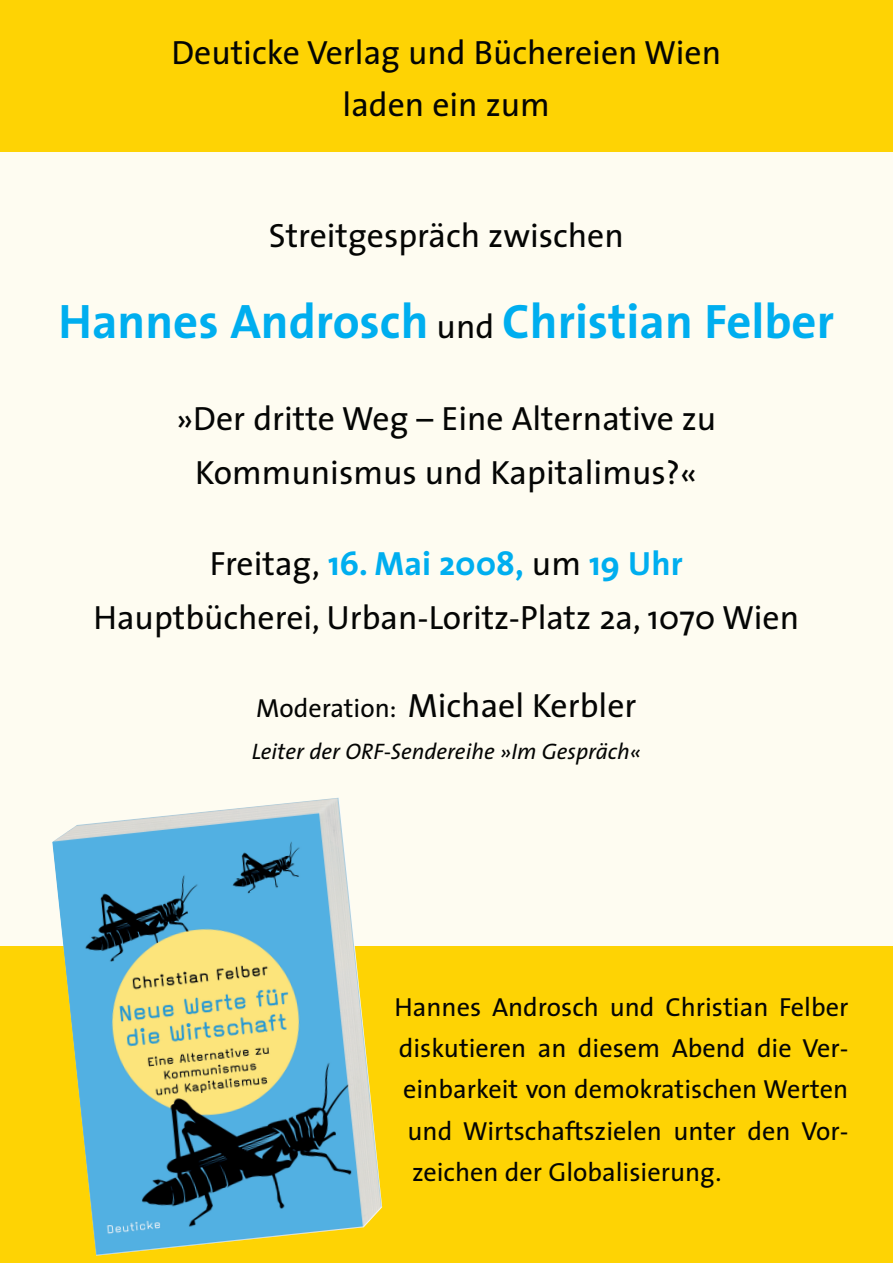
<style>
.page{position:relative;width:893px;height:1263px;background:#fefcf1}
.page>*{position:absolute;margin:0;border:0;box-sizing:border-box;transform-origin:0 0}
.t1{font:700 48.75px "The Sans";color:#00aeef}
.t2{font:33.75px/54px "The Sans";color:#040504;text-align:center}
.t3{font:26.25px "The Sans";color:#040504}
.t4{font:italic 22.5px "The Sans";color:#040504}
.s1{font-weight:400;font-size:33.75px;color:#040504}
.s2{font-weight:700;color:#00aeef}
.s3{font-size:26.25px}
</style>
<div class="page">
<div style="left:0;top:947px;width:893px;height:316px;background:#fed304"></div>
<div style="left:0;top:0;width:893px;height:152px;background:#fed304"></div>
<img style="left:52px;top:798px;width:330px;height:458px">
<p class="t2" style="left:171px;top:29px;width:551px;line-height:52.5px">Deuticke Verlag und Büchereien Wien laden ein zum</p>
<p class="t2" style="left:269px;top:211px;width:357px">Streitgespräch zwischen</p>
<h1 class="t1" style="left:59px;top:302px;width:777px">Hannes Androsch <span class="s1">und</span> Christian Felber</h1>
<p class="t2" style="left:176px;top:394px;width:542px">»Der dritte Weg – Eine Alternative zu<br>Kommunismus und Kapitalimus?«</p>
<p class="t2" style="left:93px;top:539px;width:707px">Freitag, <span class="s2">16. Mai 2008,</span> um <span class="s2">19 Uhr<br></span>Hauptbücherei, Urban-Loritz-Platz 2a, 1070 Wien</p>
<p class="t2" style="left:256px;top:681px;width:382px"><span class="s3">Moderation:</span> Michael Kerbler</p>
<p class="t4" style="left:252px;top:742px;width:391px">Leiter der ORF-Sendereihe »Im Gespräch«</p>
<p class="t3" style="left:394px;top:996px;width:455px">Hannes Androsch und Christian Felber</p>
<p class="t3" style="left:399px;top:1037px;width:451px">diskutieren an diesem Abend die Ver-</p>
<p class="t3" style="left:403px;top:1079px;width:447px">einbarkeit von demokratischen Werten</p>
<p class="t3" style="left:407px;top:1120px;width:442px">und Wirtschaftszielen unter den Vor-</p>
<p class="t3" style="left:412px;top:1161px;width:311px">zeichen der Globalisierung.</p>
</div>
